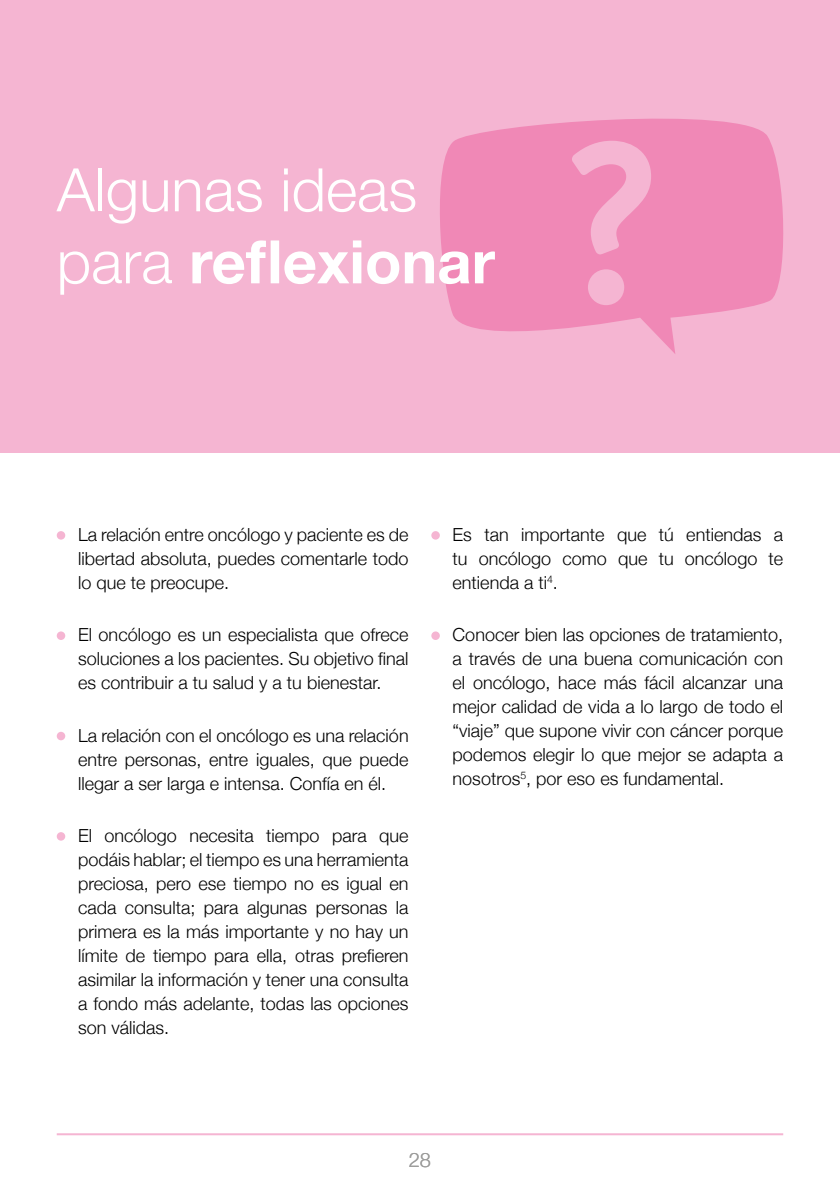
<style>
.page{position:relative;width:840px;height:1191px;background:#fff}
.page>*{position:absolute;margin:0;border:0;box-sizing:border-box;transform-origin:0 0}
.t1{font:300 60px/72px "Helvetica Neue";color:#fff}
.t2{font:300 20px "Helvetica Neue";color:#9d9d9c}
.t3{font:300 18px/24px "Helvetica Neue";color:#000;text-align:justify}
.s1{font-weight:700}
</style>
<div class="page">
<hr style="left:57px;top:1133px;width:725px;height:2px;background:#f5b5d2">
<div style="left:0;top:0;width:839px;height:453px;background:#f5b5d2"></div>
<svg style="left:440px;top:118px;width:344px;height:236px;fill:#f088b6"></svg>
<svg style="left:571px;top:141px;width:79px;height:164px"></svg>
<div style="left:57px;top:531px;width:8px;height:8px;background:#f5b5d2;border-radius:50%"></div>
<div style="left:431px;top:531px;width:8px;height:8px;background:#f5b5d2;border-radius:50%"></div>
<div style="left:57px;top:631px;width:8px;height:9px;background:#f5b5d2;border-radius:50%"></div>
<div style="left:57px;top:832px;width:8px;height:8px;background:#f5b5d2;border-radius:50%"></div>
<div style="left:57px;top:732px;width:8px;height:8px;background:#f5b5d2;border-radius:50%"></div>
<div style="left:431px;top:631px;width:8px;height:9px;background:#f5b5d2;border-radius:50%"></div>
<h1 class="t1" style="left:57px;top:149px;width:439px">Algunas ideas para <span class="s1">reflexionar</span></h1>
<p class="t3" style="left:78px;top:521px;width:332px">La relación entre oncólogo y paciente es de libertad absoluta, puedes comentarle todo lo que te preocupe.</p>
<p class="t3" style="left:78px;top:621px;width:332px">El oncólogo es un especialista que ofrece soluciones a los pacientes. Su objetivo final es contribuir a tu salud y a tu bienestar.</p>
<p class="t3" style="left:78px;top:722px;width:332px">La relación con el oncólogo es una relación entre personas, entre iguales, que puede llegar a ser larga e intensa. Confía en él.</p>
<p class="t3" style="left:78px;top:822px;width:332px">El oncólogo necesita tiempo para que podáis hablar; el tiempo es una herramienta preciosa, pero ese tiempo no es igual en cada consulta; para algunas personas la primera es la más importante y no hay un límite de tiempo para ella, otras prefieren asimilar la información y tener una consulta a fondo más adelante, todas las opciones son válidas.</p>
<p class="t3" style="left:452px;top:521px;width:332px">Es tan importante que tú entiendas a tu oncólogo como que tu oncólogo te entienda a ti<sup>4</sup>.</p>
<p class="t3" style="left:452px;top:621px;width:332px">Conocer bien las opciones de tratamiento, a través de una buena comunicación con el oncólogo, hace más fácil alcanzar una mejor calidad de vida a lo largo de todo el “viaje” que supone vivir con cáncer porque podemos elegir lo que mejor se adapta a nosotros<sup>5</sup>, por eso es fundamental.</p>
<p class="t2" style="left:408px;top:1143px;width:24px">28</p>
</div>
